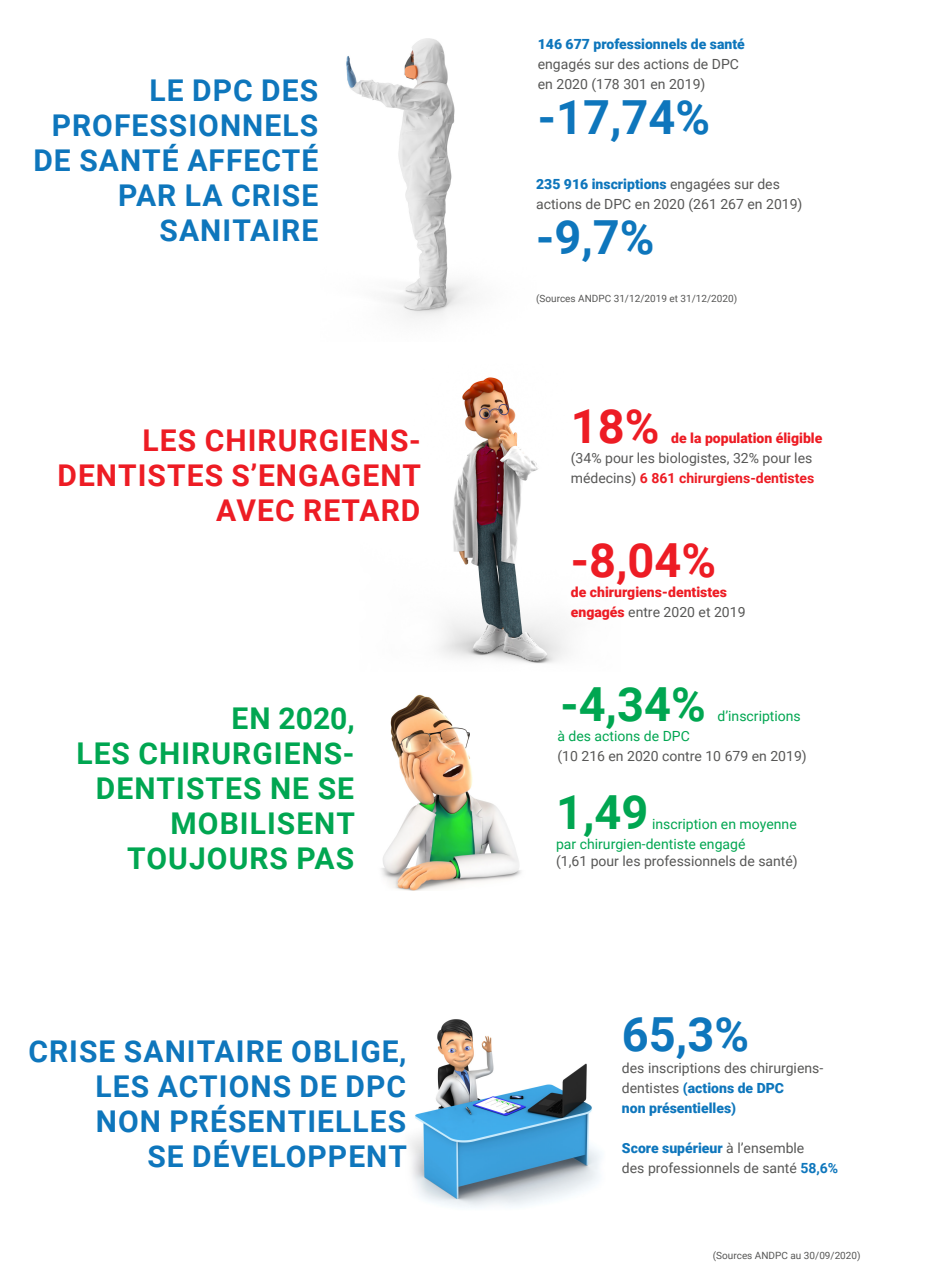
<style>
.page{position:relative;width:938px;height:1275px;background:#fff}
.page>*{position:absolute;margin:0;border:0;box-sizing:border-box;transform-origin:0 0}
.t1{font:700 47px "Roboto";color:#0e76bc}
.t2{font:700 47px "Roboto";color:#00a651}
.t3{font:700 47px "Roboto";color:#ed1c24}
.t4{font:700 30px/35px "Roboto";letter-spacing:.035em;color:#0e76bc;text-align:right}
.t5{font:700 30px/35px "Roboto";letter-spacing:.035em;color:#00a651;text-align:right}
.t6{font:700 30px/35px "Roboto";letter-spacing:.035em;color:#ed1c24;text-align:right}
.t7{font:14px/20px "Roboto";color:#575756}
.t8{font:14px/20px "Roboto";color:#00a651}
.t9{font:900 14px/20px "Roboto";color:#ed1c24}
.t10{font:900 14px "Roboto";color:#0e76bc}
.t11{font:10px "Roboto";color:#575756}
.s1{font-weight:900;color:#0e76bc}
.s2{font-weight:700;color:#ed1c24}
.s3{font-weight:400;color:#575756}
.s4{font-weight:700;color:#0e76bc}
</style>
<div class="page">
<img style="left:409px;top:1019px;width:192px;height:189px">
<img style="left:346px;top:38px;width:126px;height:281px">
<img style="left:439px;top:377px;width:129px;height:287px">
<img style="left:381px;top:694px;width:140px;height:196px">
<h2 class="t4" style="left:33px;top:72px;width:286px">LE DPC DES<br>PROFESSIONNELS<br>DE SANTÉ AFFECTÉ<br>PAR LA CRISE<br>SANITAIRE</h2>
<h2 class="t6" style="left:57px;top:421px;width:365px">LES CHIRURGIENS-<br>DENTISTES S’ENGAGENT<br>AVEC RETARD</h2>
<h2 class="t5" style="left:76px;top:700px;width:280px">EN 2020,<br>LES CHIRURGIENS-<br>DENTISTES NE SE<br>MOBILISENT<br>TOUJOURS PAS</h2>
<h2 class="t4" style="left:28px;top:1032px;width:380px">CRISE SANITAIRE OBLIGE,<br>LES ACTIONS DE DPC<br>NON PRÉSENTIELLES<br>SE DÉVELOPPENT</h2>
<p class="t10" style="left:537px;top:34px;width:208px">146 677 professionnels de santé</p>
<p class="t7" style="left:537px;top:54px;width:202px">engagés sur des actions de DPC en 2020 (178 301 en 2019)</p>
<h1 class="t1" style="left:537px;top:85px;width:174px">-17,74%</h1>
<p class="t7" style="left:536px;top:173px;width:268px"><span class="s1">235 916 inscriptions</span> engagées sur des actions de DPC en 2020 (261 267 en 2019)</p>
<h1 class="t1" style="left:536px;top:204px;width:120px">-9,7%</h1>
<p class="t11" style="left:536px;top:291px;width:202px">(Sources ANDPC 31/12/2019 et 31/12/2020)</p>
<h1 class="t3" style="left:570px;top:393px;width:90px">18%</h1>
<p class="t9" style="left:671px;top:427px;width:153px">de la population éligible</p>
<p class="t7" style="left:570px;top:447px;width:245px">(34% pour les biologistes, 32% pour les médecins) <span class="s2">6 861 chirurgiens-dentistes</span></p>
<h1 class="t3" style="left:570px;top:527px;width:147px">-8,04%</h1>
<p class="t9" style="left:570px;top:581px;width:176px">de chirurgiens-dentistes engagés <span class="s3">entre 2020 et 2019</span></p>
<h1 class="t2" style="left:560px;top:672px;width:147px">-4,34%</h1>
<p class="t8" style="left:717px;top:706px;width:85px">d’inscriptions</p>
<p class="t8" style="left:557px;top:726px;width:134px">à des actions de DPC</p>
<p class="t7" style="left:557px;top:746px;width:251px">(10 216 en 2020 contre 10 679 en 2019)</p>
<h1 class="t2" style="left:556px;top:779px;width:94px">1,49</h1>
<p class="t8" style="left:556px;top:813px;width:242px;text-indent:96px">inscription en moyenne par chirurgien-dentiste engagé</p>
<p class="t7" style="left:556px;top:850px;width:243px">(1,61 pour les professionnels de santé)</p>
<h1 class="t1" style="left:621px;top:1001px;width:129px">65,3%</h1>
<p class="t7" style="left:621px;top:1057px;width:203px">des inscriptions des chirurgiens&shy;dentistes <span class="s1">(actions de DPC<br>non présentielles)</span></p>
<p class="t7" style="left:621px;top:1137px;width:218px"><span class="s1">Score supérieur</span> à l’ensemble<br>des professionnels de santé <span class="s4">58,6%</span></p>
<p class="t11" style="left:712px;top:1249px;width:149px">(Sources ANDPC au 30/09/2020)</p>
</div>
